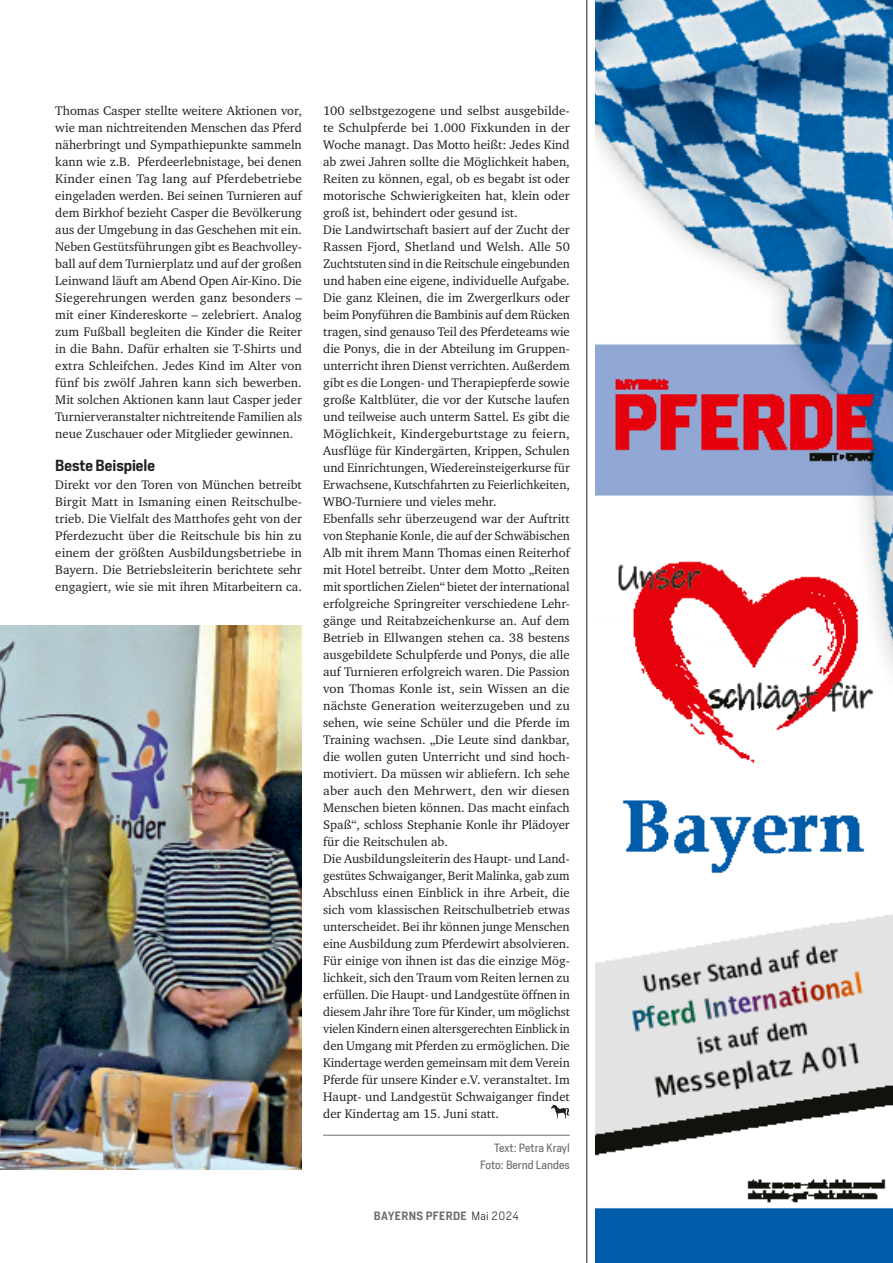
<style>
.page{position:relative;width:893px;height:1263px;background:#fff}
.page>*{position:absolute;margin:0;border:0;box-sizing:border-box;transform-origin:0 0}
.H_Zwischenueberschri{font:600 15px "Heron Sans";color:#231f20}
.H_Grundtext{font:12.75px/17px "Charter ITC";color:#231f20;text-align:justify}
.Autor{font:11.25px/17px "Heron Sans";color:#6c6d70;text-align:right}
.t1{font:600 11.25px "Heron Sans";letter-spacing:.035em;color:#6c6d70}
.s1{font-weight:300;color:#231f20}
</style>
<div class="page">
<hr style="left:323px;top:1135px;width:247px;height:1px;background:#6c6d70">
<svg style="left:551px;top:1104px;width:19px;height:14px"></svg>
<img style="left:1px;top:625px;width:301px;height:544px">
<img style="left:0;top:625px;width:1px;height:544px">
<img style="left:595px;top:0;width:298px;height:1263px">
<hr style="left:586px;top:0;width:1px;height:1263px;background:#231f20">
<p class="H_Grundtext" style="left:55px;top:102px;width:248px">Thomas Casper stellte weitere Aktionen vor, wie man nichtreitenden Menschen das Pferd näherbringt und Sympathiepunkte sammeln kann wie z.B. Pferdeerlebnistage, bei denen Kinder einen Tag lang auf Pferdebetriebe eingeladen werden. Bei seinen Turnieren auf dem Birkhof bezieht Casper die Bevölkerung aus der Umgebung in das Geschehen mit ein.<br>Neben Gestütsführungen gibt es Beachvolley&shy;ball auf dem Turnierplatz und auf der großen Leinwand läuft am Abend Open Air-Kino. Die Siegerehrungen werden ganz besonders – mit einer Kindereskorte – zelebriert. Analog zum Fußball begleiten die Kinder die Reiter in die Bahn. Dafür erhalten sie T-Shirts und extra Schleifchen. Jedes Kind im Alter von fünf bis zwölf Jahren kann sich bewerben.<br>Mit solchen Aktionen kann laut Casper jeder Turnierveranstalter nichtreitende Familien als neue Zuschauer oder Mitglieder gewinnen.</p>
<p class="H_Zwischenueberschri" style="left:55px;top:455px;width:101px">Beste Beispiele</p>
<p class="H_Grundtext" style="left:55px;top:476px;width:248px">Direkt vor den Toren von München betreibt Birgit Matt in Ismaning einen Reitschulbe&shy;trieb. Die Vielfalt des Matthofes geht von der Pferdezucht über die Reitschule bis hin zu einem der größten Ausbildungsbetriebe in Bayern. Die Betriebsleiterin berichtete sehr engagiert, wie sie mit ihren Mitarbeitern ca.</p>
<p class="H_Grundtext" style="left:323px;top:102px;width:248px">100 selbstgezogene und selbst ausgebilde&shy;te Schulpferde bei 1.000 Fixkunden in der Woche managt. Das Motto heißt: Jedes Kind ab zwei Jahren sollte die Möglichkeit haben, Reiten zu können, egal, ob es begabt ist oder motorische Schwierigkeiten hat, klein oder groß ist, behindert oder gesund ist.</p>
<p class="H_Grundtext" style="left:323px;top:221px;width:248px">Die Landwirtschaft basiert auf der Zucht der Rassen Fjord, Shetland und Welsh. Alle 50<br>Zuchtstuten sind in die Reitschule eingebunden und haben eine eigene, individuelle Aufgabe.<br>Die ganz Kleinen, die im Zwergerlkurs oder beim Ponyführen die Bambinis auf dem Rücken tragen, sind genauso Teil des Pferdeteams wie die Ponys, die in der Abteilung im Gruppen&shy;unterricht ihren Dienst verrichten. Außerdem gibt es die Longen- und Therapiepferde sowie große Kaltblüter, die vor der Kutsche laufen und teilweise auch unterm Sattel. Es gibt die Möglichkeit, Kindergeburtstage zu feiern, Ausflüge für Kindergärten, Krippen, Schulen und Einrichtungen, Wiedereinsteigerkurse für Erwachsene, Kutschfahrten zu Feierlichkeiten, WBO-Turniere und vieles mehr.</p>
<p class="H_Grundtext" style="left:323px;top:510px;width:248px">Ebenfalls sehr überzeugend war der Auftritt von Stephanie Konle, die auf der Schwäbischen Alb mit ihrem Mann Thomas einen Reiterhof mit Hotel betreibt. Unter dem Motto „Reiten mit sportlichen Zielen“ bietet der international erfolgreiche Springreiter verschiedene Lehr&shy;gänge und Reitabzeichenkurse an. Auf dem Betrieb in Ellwangen stehen ca. 38 bestens ausgebildete Schulpferde und Ponys, die alle auf Turnieren erfolgreich waren. Die Passion von Thomas Konle ist, sein Wissen an die nächste Generation weiterzugeben und zu sehen, wie seine Schüler und die Pferde im Training wachsen. „Die Leute sind dankbar, die wollen guten Unterricht und sind hoch&shy;motiviert. Da müssen wir abliefern. Ich sehe aber auch den Mehrwert, den wir diesen Menschen bieten können. Das macht einfach Spaß“, schloss Stephanie Konle ihr Plädoyer für die Reitschulen ab.</p>
<p class="H_Grundtext" style="left:323px;top:850px;width:248px">Die Ausbildungsleiterin des Haupt- und Land&shy;gestütes Schwaiganger, Berit Malinka, gab zum Abschluss einen Einblick in ihre Arbeit, die sich vom klassischen Reitschulbetrieb etwas unterscheidet. Bei ihr können junge Menschen eine Ausbildung zum Pferdewirt absolvieren.<br>Für einige von ihnen ist das die einzige Mög&shy;lichkeit, sich den Traum vom Reiten lernen zu erfüllen. Die Haupt- und Landgestüte öffnen in diesem Jahr ihre Tore für Kinder, um möglichst vielen Kindern einen altersgerechten Einblick in den Umgang mit Pferden zu ermöglichen. Die Kindertage werden gemeinsam mit dem Verein Pferde für unsere Kinder e.V. veranstaltet. Im Haupt- und Landgestüt Schwaiganger findet der Kindertag am 15. Juni statt.</p>
<p class="Autor" style="left:480px;top:1140px;width:91px">Text: Petra Krayl<br>Foto: Bernd Landes</p>
<p class="t1" style="left:374px;top:1209px;width:147px">BAYERNS PFERDE <span class="s1">Mai 2024</span></p>
</div>
